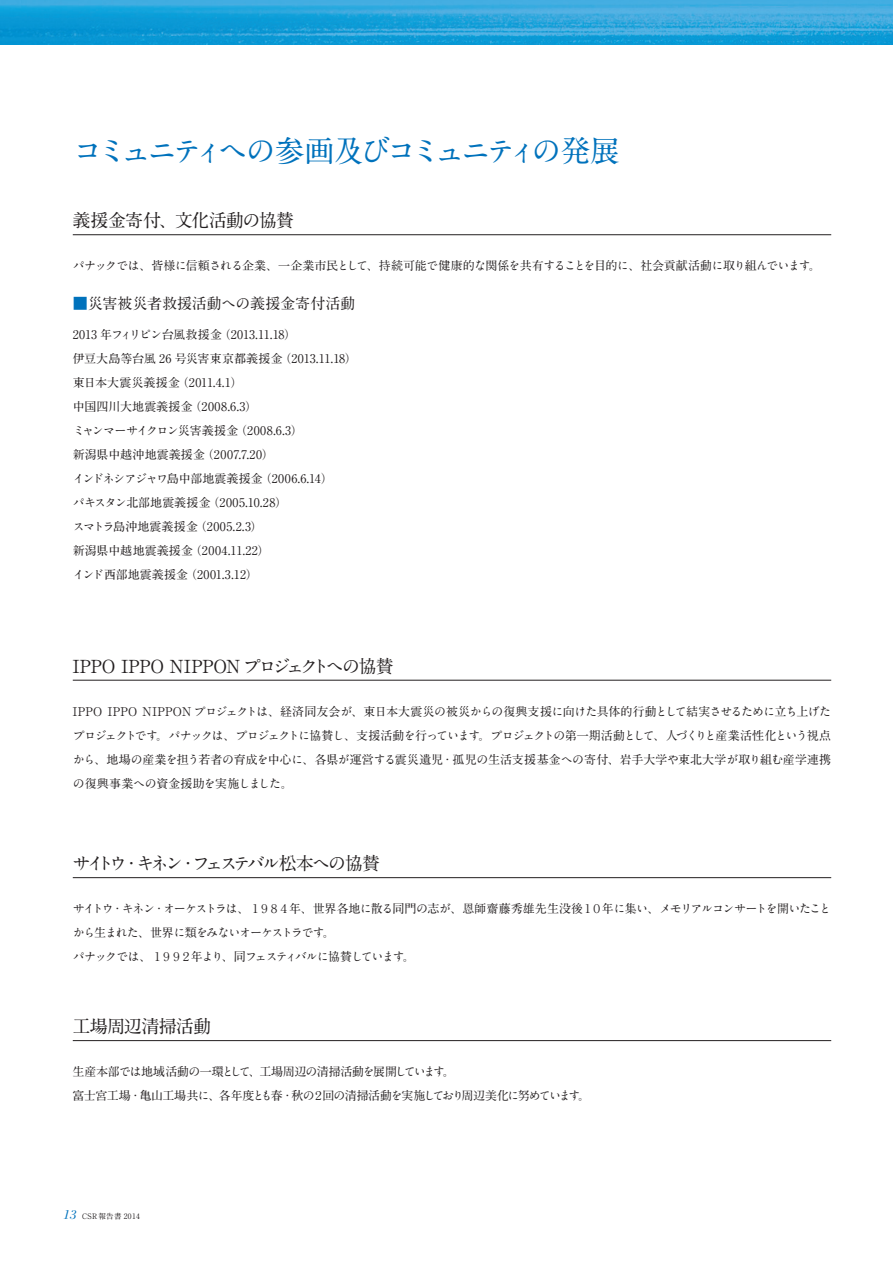
<style>
.page{position:relative;width:893px;height:1263px;background:#fff}
.page>*{position:absolute;margin:0;border:0;box-sizing:border-box;transform-origin:0 0}
.t1{font:700 30px "A1 Mincho Std";letter-spacing:-.155em;color:#0072bc}
.t2{font:700 18px "A1 Mincho Std";letter-spacing:-.03em;color:#231f20}
.t3{font:700 18px "A1 Mincho Std";letter-spacing:-.055em;color:#231f20}
.t4{font:700 18px "A1 Mincho Std";letter-spacing:-.19em;color:#231f20}
.t5{font:700 15px "A1 Mincho Std";letter-spacing:-.005em;color:#231f20}
.t6{font:italic 13.5px "Bodoni";color:#0072bc}
.t7{font:700 12px/24px "A1 Mincho Std";color:#231f20}
.t8{font:700 12px/24px "A1 Mincho Std";letter-spacing:-.035em;color:#231f20;text-align:justify}
.t9{font:700 12px/24px "A1 Mincho Std";letter-spacing:-.095em;color:#231f20}
.t10{font:700 12px/24px "A1 Mincho Std";letter-spacing:-.06em;color:#231f20}
.t11{font:700 12px "A1 Mincho Std";letter-spacing:-.055em;color:#231f20}
.t12{font:700 7.5px "A1 Mincho Std";letter-spacing:.05em;color:#231f20}
.s1{color:#0072bc}
</style>
<div class="page">
<img style="left:0;top:0;width:893px;height:45px">
<hr style="left:73px;top:234px;width:758px;height:1px;background:#231f20">
<hr style="left:73px;top:680px;width:758px;height:1px;background:#231f20">
<hr style="left:73px;top:877px;width:758px;height:1px;background:#231f20">
<hr style="left:73px;top:1040px;width:758px;height:1px;background:#231f20">
<h1 class="t1" style="left:73px;top:127px;width:549px">コミュニティへの参画及びコミュニティの発展</h1>
<h2 class="t3" style="left:73px;top:206px;width:241px">義援金寄付、文化活動の協賛　</h2>
<p class="t11" style="left:73px;top:256px;width:749px">パナックでは、皆様に信頼される企業、一企業市民として、持続可能で健康的な関係を共有することを目的に、社会貢献活動に取り組んでいます。</p>
<p class="t5" style="left:73px;top:291px;width:284px"><span class="s1">■</span>災害被災者救援活動への義援金寄付活動</p>
<p class="t7" style="left:73px;top:321px;width:286px">2013 年フィリピン台風救援金（2013.11.18）<br>伊豆大島等台風 26 号災害東京都義援金（2013.11.18）東日本大震災義援金（2011.4.1）<br>中国四川大地震義援金（2008.6.3）<br>ミャンマーサイクロン災害義援金（2008.6.3）<br>新潟県中越沖地震義援金（2007.7.20）<br>インドネシアジャワ島中部地震義援金（2006.6.14）<br>パキスタン北部地震義援金（2005.10.28）<br>スマトラ島沖地震義援金（2005.2.3）<br>新潟県中越地震義援金（2004.11.22）<br>インド西部地震義援金（2001.3.12）</p>
<h2 class="t2" style="left:73px;top:651px;width:323px">IPPO IPPO NIPPON プロジェクトへの協賛</h2>
<p class="t8" style="left:73px;top:697px;width:760px">IPPO IPPO NIPPON プロジェクトは、経済同友会が、東日本大震災の被災からの復興支援に向けた具体的行動として結実させるために立ち上げたプロジェクトです。パナックは、プロジェクトに協賛し、支援活動を行っています。プロジェクトの第一期活動として、人づくりと産業活性化という視点から、地場の産業を担う若者の育成を中心に、各県が運営する震災遺児・孤児の生活支援基金への寄付、岩手大学や東北大学が取り組む産学連携の復興事業への資金援助を実施しました。</p>
<h2 class="t4" style="left:72px;top:849px;width:309px">サイトウ・キネン・フェステバル松本への協賛</h2>
<p class="t9" style="left:73px;top:895px;width:760px">サイトウ・キネン・オーケストラは、１９８４年、世界各地に散る同門の志が、恩師齋藤秀雄先生没後１０年に集い、メモリアルコンサートを開いたことから生まれた、世界に類をみないオーケストラです。<br>パナックでは、１９９２年より、同フェスティバルに協賛しています。</p>
<h2 class="t3" style="left:73px;top:1012px;width:140px">工場周辺清掃活動</h2>
<p class="t10" style="left:73px;top:1058px;width:519px">生産本部では地域活動の一環として、工場周辺の清掃活動を展開しています。<br>富士宮工場・亀山工場共に、各年度とも春・秋の２回の清掃活動を実施しており周辺美化に努めています。</p>
<p class="t6" style="left:63px;top:1207px;width:15px">13</p>
<p class="t12" style="left:82px;top:1210px;width:59px">CSR報告書 2014</p>
</div>
